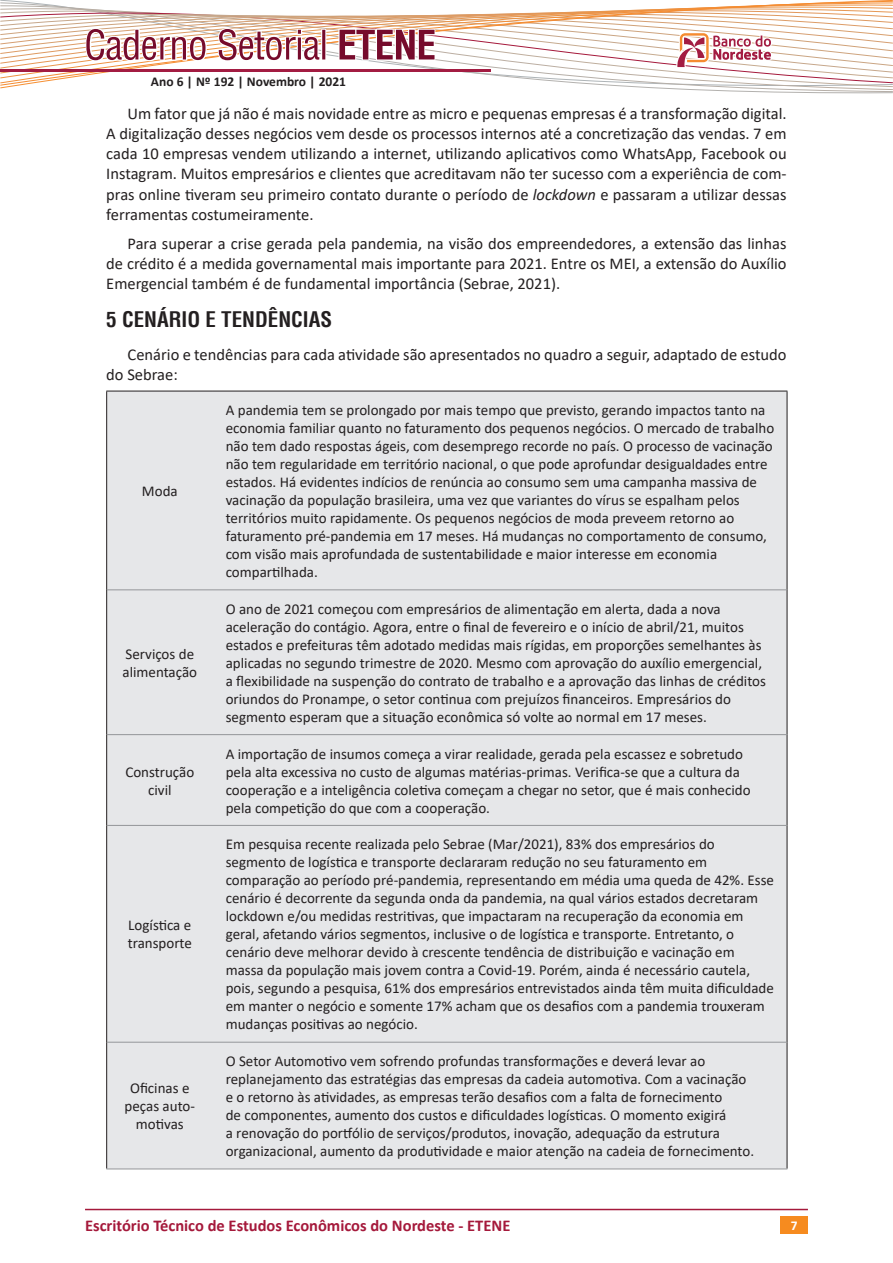
<style>
.page{position:relative;width:893px;height:1263px;background:#fff}
.page>*{position:absolute;margin:0;border:0;box-sizing:border-box;transform-origin:0 0}
.CS_Titulo_2{font:700 condensed 21px "Helvetica";color:#231f20}
.CS_Corpo_normal{font:16.5px/20.2px "Calibri";color:#231f20;text-align:justify}
.t1{font:700 16.5px "Calibri";color:#a5193b}
.CS_Tab{font:15px/18px "Calibri";color:#231f20}
.CS_Corpo_normal-2{font:15px/18px "Calibri";color:#231f20}
.t2{font:700 13.5px "Calibri";color:#231f20}
.t3{font:700 13.5px "Calibri";color:#fff}
.s1{font-style:italic}
</style>
<div class="page">
<div style="left:781px;top:1216px;width:27px;height:17px;background:#f68b1f"></div>
<hr style="left:85px;top:1209px;width:723px;height:1px;background:#a5193b">
<svg style="left:0;top:0;width:893px;height:94px"></svg>
<hr style="left:0;top:70px;width:490px;height:2px;background:#a31c42">
<div style="left:107px;top:392px;width:680px;height:776px;background:#e6e7e9"></div>
<div style="left:107px;top:590px;width:680px;height:452px;background:#e6e7e9"></div>
<hr style="left:106px;top:391px;width:107px;height:1px;background:#231f20">
<hr style="left:106px;top:391px;width:1px;height:199px;background:#231f20">
<hr style="left:213px;top:391px;width:574px;height:1px;background:#231f20">
<hr style="left:787px;top:391px;width:1px;height:199px;background:#231f20">
<hr style="left:106px;top:590px;width:1px;height:145px;background:#231f20">
<hr style="left:787px;top:590px;width:1px;height:145px;background:#231f20">
<hr style="left:106px;top:735px;width:1px;height:90px;background:#231f20">
<hr style="left:787px;top:735px;width:1px;height:90px;background:#231f20">
<hr style="left:106px;top:825px;width:1px;height:217px;background:#231f20">
<hr style="left:787px;top:825px;width:1px;height:217px;background:#231f20">
<hr style="left:106px;top:1042px;width:1px;height:126px;background:#231f20">
<hr style="left:787px;top:1042px;width:1px;height:126px;background:#231f20">
<hr style="left:107px;top:589px;width:106px;height:1px;background:#939598">
<hr style="left:213px;top:589px;width:574px;height:1px;background:#939598">
<hr style="left:107px;top:734px;width:106px;height:1px;background:#939598">
<hr style="left:213px;top:734px;width:574px;height:1px;background:#939598">
<hr style="left:107px;top:825px;width:106px;height:1px;background:#939598">
<hr style="left:213px;top:825px;width:574px;height:1px;background:#939598">
<hr style="left:107px;top:1042px;width:106px;height:1px;background:#939598">
<hr style="left:213px;top:1042px;width:574px;height:1px;background:#939598">
<hr style="left:106px;top:1168px;width:107px;height:1px;background:#939598">
<hr style="left:213px;top:1168px;width:574px;height:1px;background:#939598">
<p class="t2" style="left:151px;top:72px;width:197px">Ano 6 | Nº 192 | Novembro | 2021</p>
<p class="CS_Corpo_normal" style="left:106px;top:103px;width:682px;text-indent:21px">Um fator que já não é mais novidade entre as micro e pequenas empresas é a transformação digital.<br>A digitalização desses negócios vem desde os processos internos até a concretização das vendas. 7 em cada 10 empresas vendem utilizando a internet, utilizando aplicativos como WhatsApp, Facebook ou Instagram. Muitos empresários e clientes que acreditavam não ter sucesso com a experiência de com&shy;pras online tiveram seu primeiro contato durante o período de <span class="s1">lockdown</span> e passaram a utilizar dessas ferramentas costumeiramente.</p>
<p class="CS_Corpo_normal" style="left:106px;top:233px;width:682px;text-indent:21px">Para superar a crise gerada pela pandemia, na visão dos empreendedores, a extensão das linhas de crédito é a medida governamental mais importante para 2021. Entre os MEI, a extensão do Auxílio Emergencial também é de fundamental importância (Sebrae, 2021).</p>
<p class="CS_Titulo_2" style="left:106px;top:306px;width:227px">5 CENÁRIO E TENDÊNCIAS</p>
<p class="CS_Corpo_normal" style="left:106px;top:344px;width:682px;text-indent:21px">Cenário e tendências para cada atividade são apresentados no quadro a seguir, adaptado de estudo do Sebrae:</p>
<p class="CS_Corpo_normal-2" style="left:142px;top:482px;width:37px">Moda</p>
<p class="CS_Corpo_normal-2" style="left:123px;top:644px;width:76px">Serviços de alimentação</p>
<p class="CS_Corpo_normal-2" style="left:125px;top:762px;width:70px;text-align:center">Construção civil</p>
<p class="CS_Corpo_normal-2" style="left:128px;top:916px;width:66px">Logística e transporte</p>
<p class="CS_Corpo_normal-2" style="left:125px;top:1079px;width:72px;text-align:center">Oficinas e peças auto&shy;motivas</p>
<p class="CS_Tab" style="left:226px;top:401px;width:550px">A pandemia tem se prolongado por mais tempo que previsto, gerando impactos tanto na economia familiar quanto no faturamento dos pequenos negócios. O mercado de trabalho não tem dado respostas ágeis, com desemprego recorde no país. O processo de vacinação não tem regularidade em território nacional, o que pode aprofundar desigualdades entre estados. Há evidentes indícios de renúncia ao consumo sem uma campanha massiva de vacinação da população brasileira, uma vez que variantes do vírus se espalham pelos territórios muito rapidamente. Os pequenos negócios de moda preveem retorno ao faturamento pré-pandemia em 17 meses. Há mudanças no comportamento de consumo, com visão mais aprofundada de sustentabilidade e maior interesse em economia compartilhada.</p>
<p class="CS_Tab" style="left:226px;top:599px;width:542px">O ano de 2021 começou com empresários de alimentação em alerta, dada a nova aceleração do contágio. Agora, entre o final de fevereiro e o início de abril/21, muitos estados e prefeituras têm adotado medidas mais rígidas, em proporções semelhantes às aplicadas no segundo trimestre de 2020. Mesmo com aprovação do auxílio emergencial, a flexibilidade na suspenção do contrato de trabalho e a aprovação das linhas de créditos oriundos do Pronampe, o setor continua com prejuízos financeiros. Empresários do segmento esperam que a situação econômica só volte ao normal em 17 meses.</p>
<p class="CS_Tab" style="left:226px;top:744px;width:526px">A importação de insumos começa a virar realidade, gerada pela escassez e sobretudo pela alta excessiva no custo de algumas matérias-primas. Verifica-se que a cultura da cooperação e a inteligência coletiva começam a chegar no setor, que é mais conhecido pela competição do que com a cooperação.</p>
<p class="CS_Tab" style="left:226px;top:835px;width:550px">Em pesquisa recente realizada pelo Sebrae (Mar/2021), 83% dos empresários do segmento de logística e transporte declararam redução no seu faturamento em comparação ao período pré-pandemia, representando em média uma queda de 42%. Esse cenário é decorrente da segunda onda da pandemia, na qual vários estados decretaram lockdown e/ou medidas restritivas, que impactaram na recuperação da economia em geral, afetando vários segmentos, inclusive o de logística e transporte. Entretanto, o cenário deve melhorar devido à crescente tendência de distribuição e vacinação em massa da população mais jovem contra a Covid-19. Porém, ainda é necessário cautela, pois, segundo a pesquisa, 61% dos empresários entrevistados ainda têm muita dificuldade em manter o negócio e somente 17% acham que os desafios com a pandemia trouxeram mudanças positivas ao negócio.</p>
<p class="CS_Tab" style="left:226px;top:1052px;width:530px">O Setor Automotivo vem sofrendo profundas transformações e deverá levar ao replanejamento das estratégias das empresas da cadeia automotiva. Com a vacinação e o retorno às atividades, as empresas terão desafios com a falta de fornecimento<br>de componentes, aumento dos custos e dificuldades logísticas. O momento exigirá<br>a renovação do portfólio de serviços/produtos, inovação, adequação da estrutura organizacional, aumento da produtividade e maior atenção na cadeia de fornecimento.</p>
<p class="t1" style="left:85px;top:1213px;width:427px">Escritório Técnico de Estudos Econômicos do Nordeste - ETENE</p>
<p class="t3" style="left:791px;top:1216px;width:8px">7</p>
</div>
